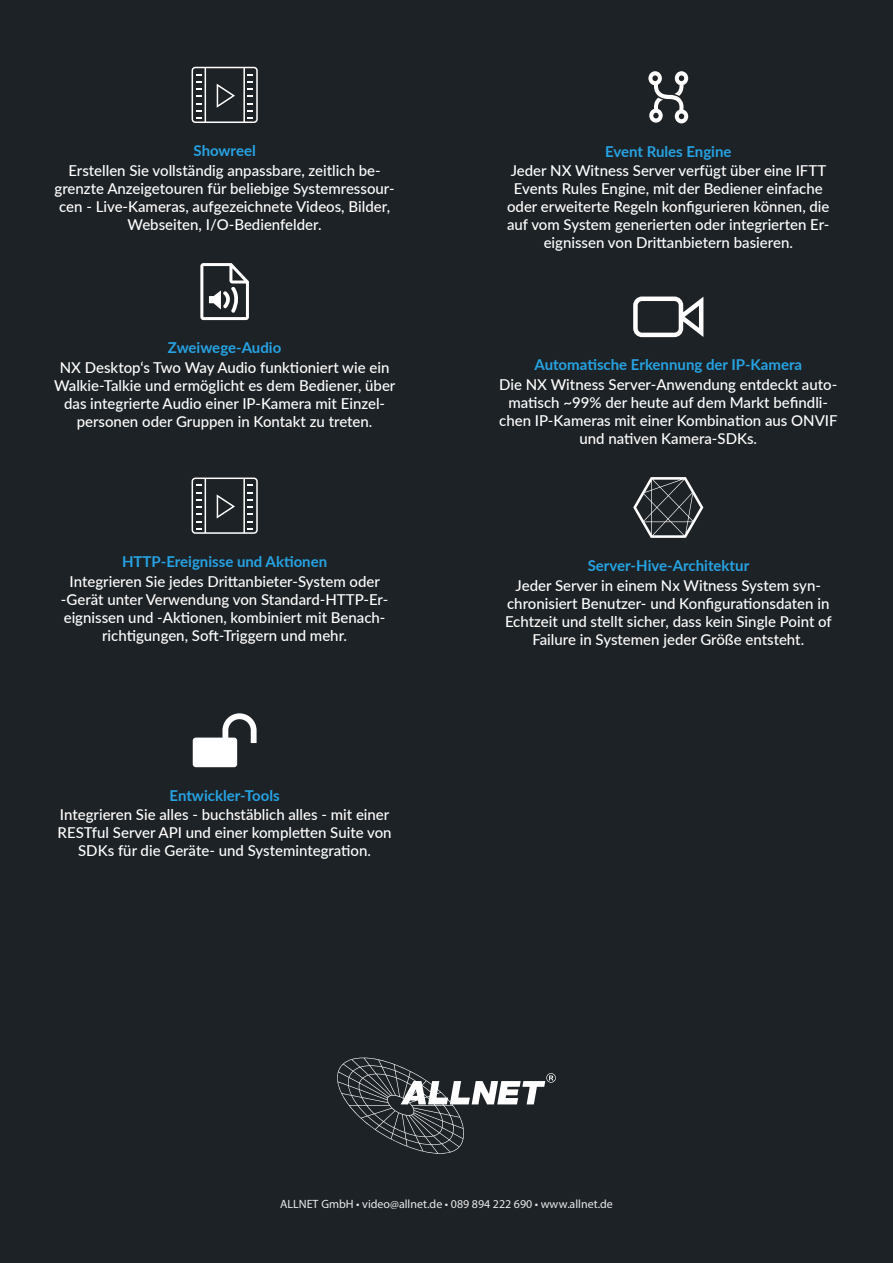
<style>
.page{position:relative;width:893px;height:1263px;background:#1d2226}
.page>*{position:absolute;margin:0;border:0;box-sizing:border-box;transform-origin:0 0}
.t1{font:500 15px/18px "Lato";color:#fff;text-align:center}
.t2{font:700 15px "Lato";color:#26a3e3}
.t3{font:12px "Myriad Pro";color:#e9e9ea}
</style>
<div class="page">
<svg style="left:192px;top:67px;width:66px;height:56px"></svg>
<svg style="left:200px;top:263px;width:49px;height:57px"></svg>
<svg style="left:648px;top:71px;width:40px;height:52px"></svg>
<svg style="left:192px;top:477px;width:66px;height:57px"></svg>
<svg style="left:633px;top:297px;width:70px;height:40px"></svg>
<svg style="left:633px;top:477px;width:70px;height:61px"></svg>
<svg style="left:193px;top:713px;width:64px;height:54px"></svg>
<svg style="left:337px;top:1057px;width:219px;height:97px"></svg>
<p class="t2" style="left:194px;top:140px;width:64px">Showreel</p>
<p class="t2" style="left:605px;top:140px;width:128px">Event Rules Engine</p>
<p class="t1" style="left:55px;top:161px;width:342px">Erstellen Sie vollständig anpassbare, zeitlich be&shy;grenzte Anzeigetouren für beliebige Systemressour&shy;cen - Live-Kameras, aufgezeichnete Videos, Bilder, Webseiten, I/O-Bedienfelder.</p>
<p class="t1" style="left:507px;top:160px;width:324px">Jeder NX Witness Server verfügt über eine IFTT Events Rules Engine, mit der Bediener einfache oder erweiterte Regeln konfigurieren können, die auf vom System generierten oder integrierten Er&shy;eignissen von Drittanbietern basieren.</p>
<p class="t2" style="left:168px;top:337px;width:115px">Zweiwege-Audio</p>
<p class="t1" style="left:54px;top:358px;width:343px">NX Desktop‘s Two Way Audio funktioniert wie ein Walkie-Talkie und ermöglicht es dem Bediener, über das integrierte Audio einer IP-Kamera mit Einzel&shy;personen oder Gruppen in Kontakt zu treten.</p>
<p class="t2" style="left:122px;top:551px;width:207px">HTTP-Ereignisse und Aktionen</p>
<p class="t1" style="left:61px;top:571px;width:329px">Integrieren Sie jedes Drittanbieter-System oder -Gerät unter Verwendung von Standard-HTTP-Er&shy;eignissen und -Aktionen, kombiniert mit Benach&shy;richtigungen, Soft-Triggern und mehr.</p>
<p class="t2" style="left:170px;top:784px;width:112px">Entwickler-Tools</p>
<p class="t1" style="left:58px;top:805px;width:335px">Integrieren Sie alles - buchstäblich alles - mit einer<br>RESTful Server API und einer kompletten Suite von<br>SDKs für die Geräte- und Systemintegration.</p>
<p class="t2" style="left:534px;top:354px;width:269px">Automatische Erkennung der IP-Kamera</p>
<p class="t1" style="left:499px;top:375px;width:340px">Die NX Witness Server-Anwendung entdeckt auto&shy;matisch ~99% der heute auf dem Markt befindli&shy;chen IP-Kameras mit einer Kombination aus ONVIF und nativen Kamera-SDKs.</p>
<p class="t2" style="left:588px;top:555px;width:163px">Server-Hive-Architektur</p>
<p class="t1" style="left:505px;top:575px;width:328px">Jeder Server in einem Nx Witness System syn&shy;chronisiert Benutzer- und Konfigurationsdaten in Echtzeit und stellt sicher, dass kein Single Point of Failure in Systemen jeder Größe entsteht.</p>
<p class="t3" style="left:280px;top:1196px;width:334px">ALLNET GmbH • video@allnet.de • 089 894 222 690 • www.allnet.de</p>
</div>
